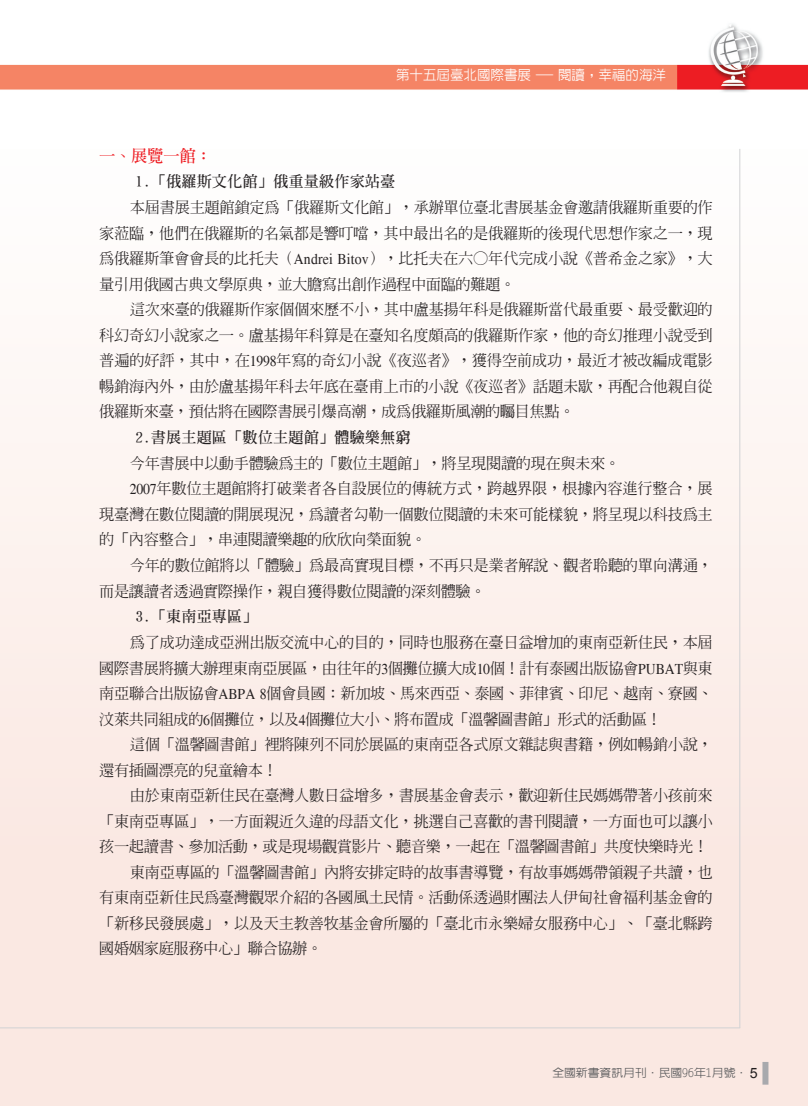
<style>
.page{position:relative;width:808px;height:1106px;background:#fff}
.page>*{position:absolute;margin:0;border:0;box-sizing:border-box;transform-origin:0 0}
.t1{font:700 16.5px "AR Ming B5";color:#ee1d23}
.t2{font:500 15.3px/25.5px "AR Ming B5";letter-spacing:-.025em;color:#231f20;text-align:justify}
.t3{font:700 15.3px "AR Ming B5";color:#231f20}
.t4{font:500 13.5px "AR New Hei B5";color:#fff}
.t5{font:500 11.25px "AR New Hei B5";color:#57585a;scale:1.05 1}
.s1{font-family:"Times";font-weight:400}
</style>
<div class="page">
<img style="left:0;top:24px;width:808px;height:68px">
<div style="left:0;top:150px;width:808px;height:956px;background:linear-gradient(to bottom,#fefdfc,#f9e4dd)"></div>
<div style="left:762px;top:1061px;width:6px;height:23px;background:#a8a9ad"></div>
<hr style="left:0;top:1027px;width:740px;height:1px;background:#d1d2d4">
<hr style="left:739px;top:149px;width:1px;height:878px;background:#d1d2d4">
<svg style="left:750px;top:1068px;width:7px;height:10px"></svg>
<p class="t4" style="left:396px;top:69px;width:271px">第十五屆臺北國際書展－閱讀，幸福的海洋</p>
<p class="t1" style="left:99px;top:148px;width:114px">一、展覽一館：</p>
<p class="t3" style="left:135px;top:173px;width:262px">1.「俄羅斯文化館」俄重量級作家站臺</p>
<p class="t2" style="left:99px;top:194px;width:615px;text-indent:31px">本屆書展主題館鎖定為「俄羅斯文化館」，承辦單位臺北書展基金會邀請俄羅斯重要的作家蒞臨，他們在俄羅斯的名氣都是響叮噹，其中最出名的是俄羅斯的後現代思想作家之一，現為俄羅斯筆會會長的比托夫（<span class="s1">Andrei Bitov</span>），比托夫在六○年代完成小說《普希金之家》，大量引用俄國古典文學原典，並大膽寫出創作過程中面臨的難題。</p>
<p class="t2" style="left:99px;top:296px;width:615px;text-indent:31px">這次來臺的俄羅斯作家個個來歷不小，其中盧基揚年科是俄羅斯當代最重要、最受歡迎的科幻奇幻小說家之一。盧基揚年科算是在臺知名度頗高的俄羅斯作家，他的奇幻推理小說受到普遍的好評，其中，在<span class="s1">1998</span>年寫的奇幻小說《夜巡者》，獲得空前成功，最近才被改編成電影暢銷海內外，由於盧基揚年科去年底在臺甫上市的小說《夜巡者》話題未歇，再配合他親自從俄羅斯來臺，預估將在國際書展引爆高潮，成為俄羅斯風潮的矚目焦點。</p>
<p class="t3" style="left:135px;top:429px;width:277px">2.書展主題區「數位主題館」體驗樂無窮</p>
<p class="t2" style="left:130px;top:450px;width:492px">今年書展中以動手體驗為主的「數位主題館」，將呈現閱讀的現在與未來。</p>
<p class="t2" style="left:130px;top:476px;width:584px"><span class="s1">2007</span>年數位主題館將打破業者各自設展位的傳統方式，跨越界限，根據內容進行整合，展</p>
<p class="t2" style="left:99px;top:501px;width:615px">現臺灣在數位閱讀的開展現況，為讀者勾勒一個數位閱讀的未來可能樣貌，將呈現以科技為主</p>
<p class="t2" style="left:99px;top:527px;width:328px">的「內容整合」，串連閱讀樂趣的欣欣向榮面貌。</p>
<p class="t2" style="left:130px;top:552px;width:584px">今年的數位館將以「體驗」為最高實現目標，不再只是業者解說、觀者聆聽的單向溝通，</p>
<p class="t2" style="left:99px;top:578px;width:388px">而是讓讀者透過實際操作，親自獲得數位閱讀的深刻體驗。</p>
<p class="t3" style="left:135px;top:608px;width:124px">3.「東南亞專區」</p>
<p class="t2" style="left:99px;top:629px;width:615px;text-indent:31px">為了成功達成亞洲出版交流中心的目的，同時也服務在臺日益增加的東南亞新住民，本屆國際書展將擴大辦理東南亞展區，由往年的<span class="s1">3</span>個攤位擴大成<span class="s1">10</span>個！計有泰國出版協會<span class="s1">PUBAT</span>與東南亞聯合出版協會<span class="s1">ABPA 8</span>個會員國：新加坡、馬來西亞、泰國、菲律賓、印尼、越南、寮國、汶萊共同組成的<span class="s1">6</span>個攤位，以及<span class="s1">4</span>個攤位大小、將布置成「溫馨圖書館」形式的活動區！</p>
<p class="t2" style="left:99px;top:731px;width:615px;text-indent:31px">這個「溫馨圖書館」裡將陳列不同於展區的東南亞各式原文雜誌與書籍，例如暢銷小說，還有插圖漂亮的兒童繪本！</p>
<p class="t2" style="left:130px;top:782px;width:584px">由於東南亞新住民在臺灣人數日益增多，書展基金會表示，歡迎新住民媽媽帶著小孩前來</p>
<p class="t2" style="left:99px;top:808px;width:615px">「東南亞專區」，一方面親近久違的母語文化，挑選自己喜歡的書刊閱讀，一方面也可以讓小</p>
<p class="t2" style="left:99px;top:833px;width:610px">孩一起讀書、參加活動，或是現場觀賞影片、聽音樂，一起在「溫馨圖書館」共度快樂時光！</p>
<p class="t2" style="left:130px;top:859px;width:584px">東南亞專區的「溫馨圖書館」內將安排定時的故事書導覽，有故事媽媽帶領親子共讀，也</p>
<p class="t2" style="left:99px;top:884px;width:615px">有東南亞新住民為臺灣觀眾介紹的各國風土民情。活動係透過財團法人伊甸社會福利基金會的</p>
<p class="t2" style="left:99px;top:910px;width:615px">「新移民發展處」，以及天主教善牧基金會所屬的「臺北市永樂婦女服務中心」、「臺北縣跨</p>
<p class="t2" style="left:99px;top:935px;width:225px">國婚姻家庭服務中心」聯合協辦。</p>
<p class="t5" style="left:552px;top:1067px;width:187px">全國新書資訊月刊．民國96年1月號．</p>
</div>
